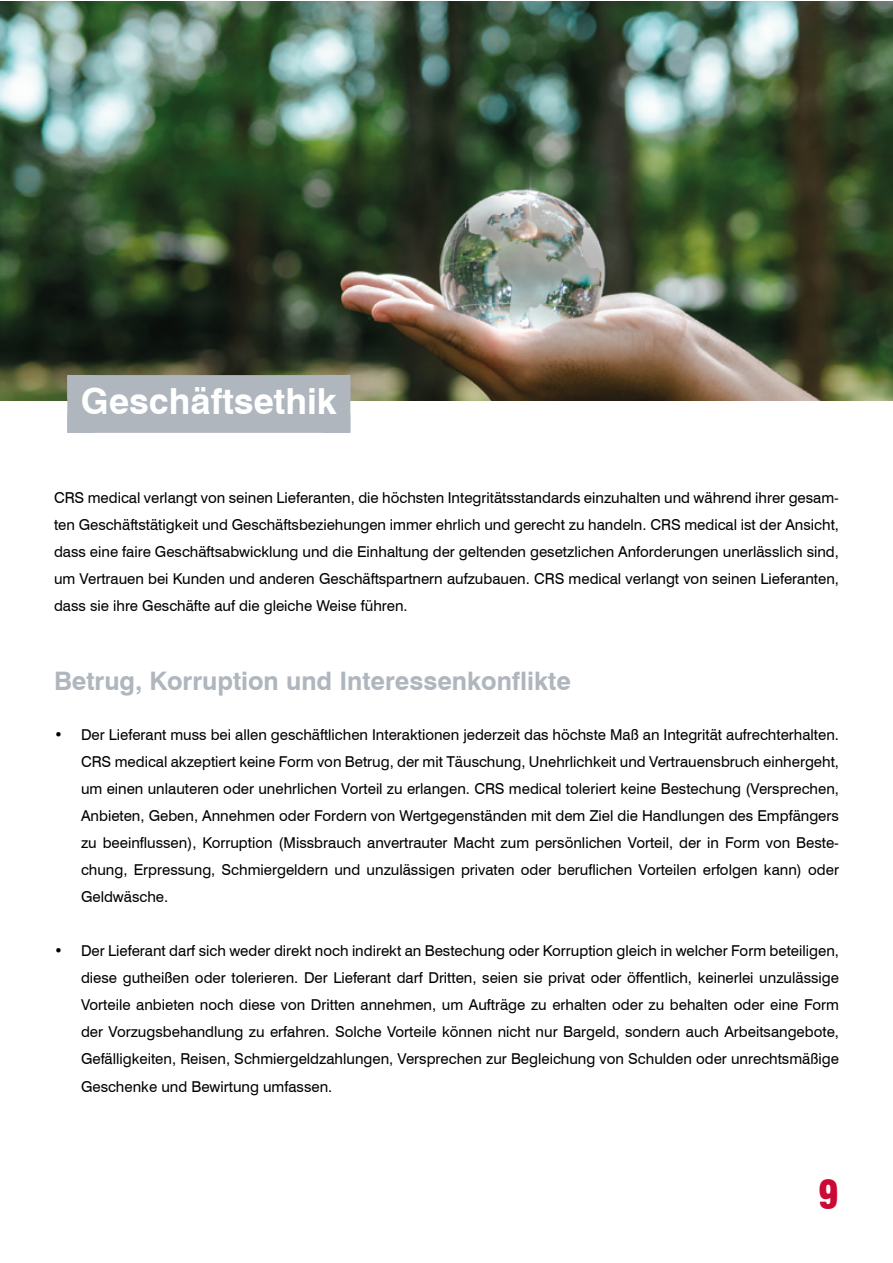
<style>
.page{position:relative;width:893px;height:1263px;background:#fff}
.page>*{position:absolute;margin:0;border:0;box-sizing:border-box;transform-origin:0 0}
.t1{font:900 condensed 39px "Swiss 721 BT";color:#cc0935}
.t2{font:700 36px "Swiss 721 BT";color:#fff}
.t3{font:700 25.5px "Swiss 721 BT";color:#afb6bd}
.t4{font:15px/27px "Swiss 721 BT";color:#000;text-align:justify}
</style>
<div class="page">
<img style="left:0;top:1px;width:893px;height:400px">
<div style="left:81px;top:387px;width:256px;height:36px;background:#afb6bd"></div>
<div style="left:67px;top:375px;width:27px;height:58px;background:#afb6bd"></div>
<div style="left:323px;top:375px;width:27px;height:58px;background:#afb6bd"></div>
<div style="left:67px;top:375px;width:283px;height:24px;background:#afb6bd"></div>
<div style="left:67px;top:413px;width:283px;height:20px;background:#afb6bd"></div>
<h2 class="t2" style="left:81px;top:380px;width:258px">Geschäftsethik</h2>
<p class="t4" style="left:54px;top:484px;width:786px">CRS medical verlangt von seinen Lieferanten, die höchsten Integritätsstandards einzuhalten und während ihrer gesam&shy;ten Geschäftstätigkeit und Geschäftsbeziehungen immer ehrlich und gerecht zu handeln. CRS medical ist der Ansicht, dass eine faire Geschäftsabwicklung und die Einhaltung der geltenden gesetzlichen Anforderungen unerlässlich sind, um Vertrauen bei Kunden und anderen Geschäftspartnern aufzubauen. CRS medical verlangt von seinen Lieferanten, dass sie ihre Geschäfte auf die gleiche Weise führen.</p>
<h3 class="t3" style="left:54px;top:665px;width:518px">Betrug, Korruption und Interessenkonflikte</h3>
<p class="t4" style="left:81px;top:721px;width:759px;text-indent:-27px">• Der Lieferant muss bei allen geschäftlichen Interaktionen jederzeit das höchste Maß an Integrität aufrechterhalten.<br>CRS medical akzeptiert keine Form von Betrug, der mit Täuschung, Unehrlichkeit und Vertrauensbruch einhergeht, um einen unlauteren oder unehrlichen Vorteil zu erlangen. CRS medical toleriert keine Bestechung (Versprechen, Anbieten, Geben, Annehmen oder Fordern von Wertgegenständen mit dem Ziel die Handlungen des Empfängers zu beeinflussen), Korruption (Missbrauch anvertrauter Macht zum persönlichen Vorteil, der in Form von Beste&shy;chung, Erpressung, Schmiergeldern und unzulässigen privaten oder beruflichen Vorteilen erfolgen kann) oder Geldwäsche.</p>
<p class="t4" style="left:81px;top:937px;width:759px;text-indent:-27px">• Der Lieferant darf sich weder direkt noch indirekt an Bestechung oder Korruption gleich in welcher Form beteiligen, diese gutheißen oder tolerieren. Der Lieferant darf Dritten, seien sie privat oder öffentlich, keinerlei unzulässige Vorteile anbieten noch diese von Dritten annehmen, um Aufträge zu erhalten oder zu behalten oder eine Form der Vorzugsbehandlung zu erfahren. Solche Vorteile können nicht nur Bargeld, sondern auch Arbeitsangebote, Gefälligkeiten, Reisen, Schmiergeldzahlungen, Versprechen zur Begleichung von Schulden oder unrechtsmäßige Geschenke und Bewirtung umfassen.</p>
<h1 class="t1" style="left:818px;top:1172px;width:22px">9</h1>
</div>
